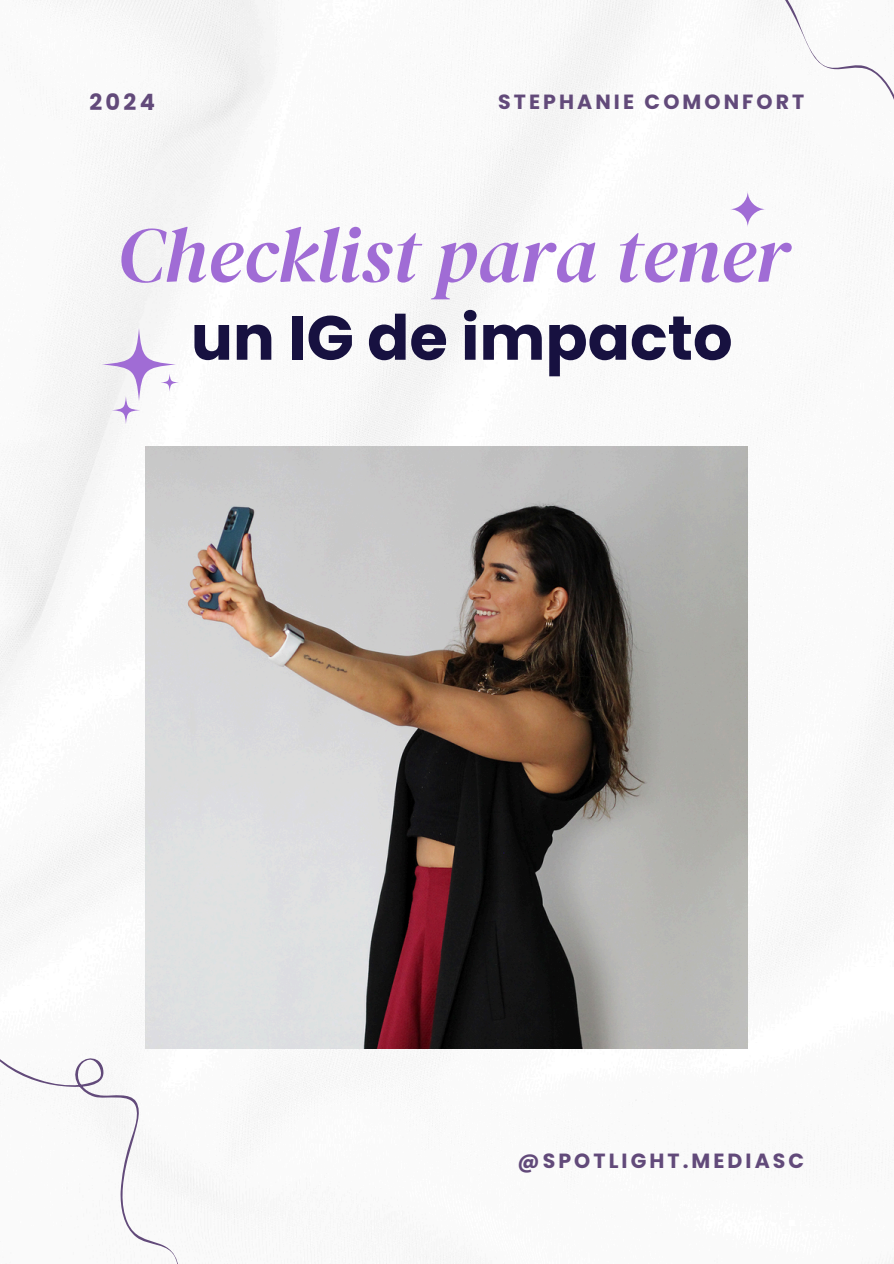
<style>
.page{position:relative;width:894px;height:1264px;background:#fff}
.page>*{position:absolute;margin:0;border:0;box-sizing:border-box;transform-origin:0 0}
.t1{font:italic 78px "DM Serif Display";color:#a06cd5}
.t2{font:700 62.25px "Poppins";color:#171140}
.t3{font:700 22.5px "Poppins";color:#624a7a}
.t4{font:700 20.55px "Poppins";letter-spacing:.15em;color:#624a7a}
</style>
<div class="page">
<img style="left:0;top:0;width:893px;height:1263px">
<img style="left:146px;top:446px;width:601px;height:602px">
<svg style="left:102px;top:328px;width:74px;height:73px;fill:#f3f3f3"></svg>
<svg style="left:112px;top:396px;width:28px;height:28px"></svg>
<svg style="left:160px;top:373px;width:18px;height:18px"></svg>
<div style="left:729px;top:191px;width:36px;height:36px;background:#fafafa;border-radius:50%"></div>
<svg style="left:0;top:892px;width:220px;height:371px"></svg>
<svg style="left:730px;top:0;width:163px;height:356px"></svg>
<p class="t3" style="left:89px;top:86px;width:67px">2024</p>
<p class="t4" style="left:498px;top:87px;width:307px">STEPHANIE COMONFORT</p>
<p class="t1" style="left:118px;top:200px;width:672px">Checklist para tener</p>
<h1 class="t2" style="left:191px;top:294px;width:543px">un IG de impacto</h1>
<h2 class="t4" style="left:517px;top:1146px;width:288px">@SPOTLIGHT.MEDIASC</h2>
</div>
